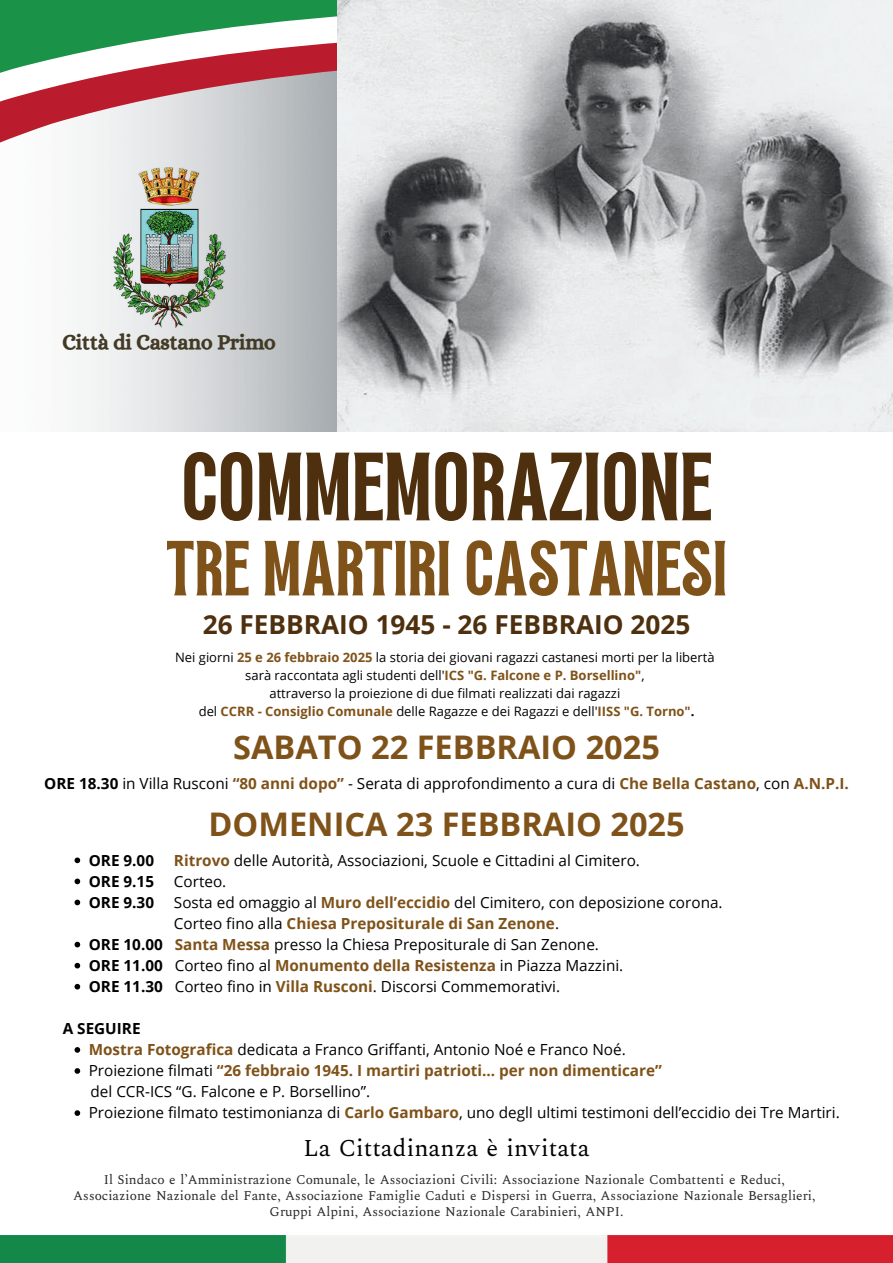
<style>
.page{position:relative;width:893px;height:1263px;background:#fff}
.page>*{position:absolute;margin:0;border:0;box-sizing:border-box;transform-origin:0 0}
.t1{font:64.95px "TAN Jambore Display";color:#4e300e}
.t2{font:52.35px "TAN Jambore Display";color:#7f5219}
.t3{font:700 32.55px "Open Sans";color:#7f5219}
.t4{font:700 26.25px "Open Sans";color:#4e300e}
.t5{font:24.75px "Ethan";color:#000}
.t6{font:21.08px "CA Generated";color:#423a24}
.t7{font:15.3px/21.1px "Open Sans";color:#000}
.t8{font:700 15.3px "Open Sans";color:#7f5219}
.t9{font:700 15.3px "Open Sans";color:#000}
.t10{font:13.73px/16px "Ethan";color:#26292b;text-align:center}
.t11{font:12.98px/17.9px "Open Sans";color:#000;text-align:center}
.s1{font-weight:700;color:#7f5219}
.s2{font-weight:700}
.s3{font-weight:400;color:#000}
</style>
<div class="page">
<img style="left:84px;top:227px;width:375px;height:205px">
<img style="left:113px;top:227px;width:112px;height:100px">
<img style="left:84px;top:171px;width:254px;height:56px">
<svg style="left:0;top:137px;width:338px;height:34px"></svg>
<svg style="left:0;top:0;width:338px;height:137px"></svg>
<img style="left:338px;top:0;width:555px;height:431px">
<img style="left:0;top:1235px;width:893px;height:28px">
<svg style="left:75px;top:857px;width:5px;height:6px"></svg>
<svg style="left:75px;top:878px;width:5px;height:6px"></svg>
<svg style="left:75px;top:900px;width:5px;height:5px"></svg>
<svg style="left:75px;top:942px;width:5px;height:5px"></svg>
<svg style="left:75px;top:963px;width:5px;height:5px"></svg>
<svg style="left:75px;top:984px;width:5px;height:5px"></svg>
<svg style="left:75px;top:1047px;width:5px;height:6px"></svg>
<svg style="left:75px;top:1068px;width:5px;height:6px"></svg>
<svg style="left:75px;top:1110px;width:5px;height:6px"></svg>
<h3 class="t6" style="left:62px;top:330px;width:215px">Città di Castano Primo</h3>
<h1 class="t1" style="left:181px;top:460px;width:532px">COMMEMORAZIONE</h1>
<h2 class="t2" style="left:166px;top:547px;width:563px">TRE MARTIRI CASTANESI</h2>
<h3 class="t4" style="left:203px;top:606px;width:489px">26 FEBBRAIO 1945 - 26 FEBBRAIO 2025</h3>
<p class="t11" style="left:175px;top:648px;width:541px">Nei giorni <span class="s1">25 e 26 febbraio 2025</span> la storia dei giovani ragazzi castanesi morti per la libertà sarà raccontata agli studenti dell'<span class="s1">ICS "G. Falcone e P. Borsellino"</span>,<br>attraverso la proiezione di due filmati realizzati dai ragazzi<br>del <span class="s1">CCRR - Consiglio Comunale</span> delle Ragazze e dei Ragazzi e dell'<span class="s1">IISS "G. Torno"</span><span class="s2">.</span></p>
<h3 class="t3" style="left:233px;top:724px;width:428px">SABATO 22 FEBBRAIO 2025</h3>
<p class="t7" style="left:44px;top:772px;width:806px"><span class="s2">ORE 18.30</span> in Villa Rusconi <span class="s1">“80 anni dopo”</span> - Serata di approfondimento a cura di <span class="s1">Che Bella Castano</span>, con <span class="s1">A.N.P.I.</span></p>
<h3 class="t3" style="left:208px;top:801px;width:478px">DOMENICA 23 FEBBRAIO 2025</h3>
<p class="t9" style="left:89px;top:849px;width:67px">ORE 9.00</p>
<p class="t7" style="left:174px;top:849px;width:467px"><span class="s1">Ritrovo</span> delle Autorità, Associazioni, Scuole e Cittadini al Cimitero.</p>
<p class="t9" style="left:89px;top:870px;width:67px">ORE 9.15</p>
<p class="t7" style="left:174px;top:870px;width:54px">Corteo.</p>
<p class="t9" style="left:89px;top:891px;width:67px">ORE 9.30</p>
<p class="t7" style="left:174px;top:891px;width:550px">Sosta ed omaggio al <span class="s1">Muro dell’eccidio</span> del Cimitero, con deposizione corona.</p>
<p class="t8" style="left:174px;top:912px;width:386px"><span class="s3">Corteo fino alla</span> Chiesa Prepositurale di San Zenone<span class="s3">.</span></p>
<p class="t7" style="left:89px;top:933px;width:512px"><span class="s2">ORE 10.00</span> <span class="s1">Santa Messa</span> presso la Chiesa Prepositurale di San Zenone.</p>
<p class="t7" style="left:89px;top:954px;width:536px"><span class="s2">ORE 11.00</span> Corteo fino al <span class="s1">Monumento della Resistenza</span> in Piazza Mazzini.</p>
<p class="t7" style="left:89px;top:975px;width:473px"><span class="s2">ORE 11.30</span> Corteo fino in <span class="s1">Villa Rusconi</span>. Discorsi Commemorativi.</p>
<p class="t7" style="left:89px;top:1018px;width:752px;text-indent:-26px"><span class="s2">A SEGUIRE<br></span><span class="s1">Mostra Fotografica</span> dedicata a Franco Griffanti, Antonio Noé e Franco Noé.<br>Proiezione filmati <span class="s1">“26 febbraio 1945. I martiri patrioti... per non dimenticare”<br></span>del CCR-ICS “G. Falcone e P. Borsellino”.<br>Proiezione filmato testimonianza di <span class="s1">Carlo Gambaro</span>, uno deglI ultimi testimoni dell’eccidio dei Tre Martiri.</p>
<h3 class="t5" style="left:303px;top:1132px;width:288px">La Cittadinanza è invitata</h3>
<p class="t10" style="left:73px;top:1171px;width:743px">Il Sindaco e l’Amministrazione Comunale, le Associazioni Civili: Associazione Nazionale Combattenti e Reduci,<br>Associazione Nazionale del Fante, Associazione Famiglie Caduti e Dispersi in Guerra, Associazione Nazionale Bersaglieri,<br>Gruppi Alpini, Associazione Nazionale Carabinieri, ANPI.</p>
</div>
